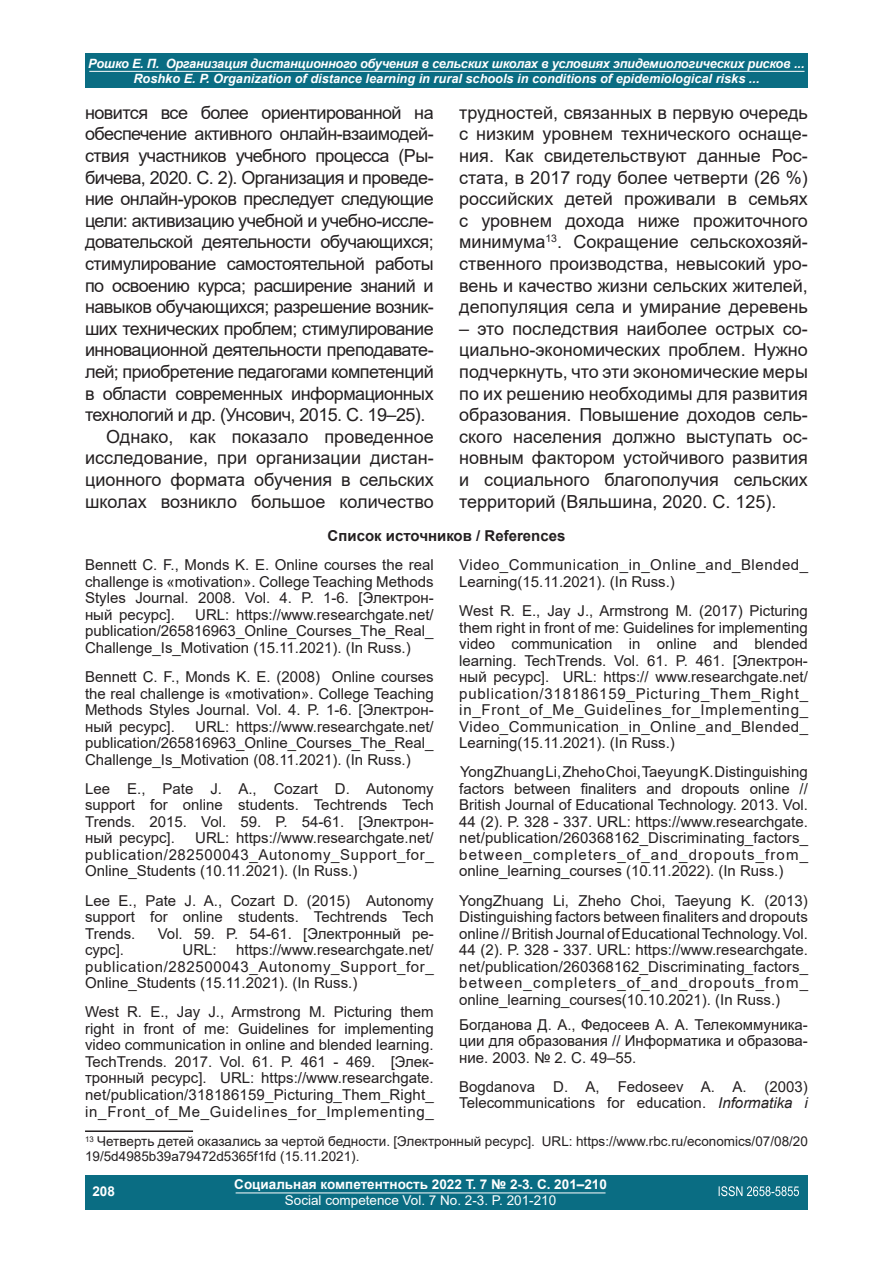
<style>
.page{position:relative;width:893px;height:1263px;background:#fff}
.page>*{position:absolute;margin:0;border:0;box-sizing:border-box;transform-origin:0 0}
.t1{font:18px/21.6px "Arial";letter-spacing:-.03em;color:#231f20;text-align:justify}
.t2{font:18px "Arial";color:#231f20}
.t3{font:15px/16.5px "Arial";color:#231f20;text-align:justify}
.t4{font:15px/16.5px "Arial";letter-spacing:.035em;color:#231f20}
.t5{font:700 15px "Arial";color:#231f20}
.t6{font:13.5px/14.9px "Arial";color:#231f20}
.t7{font:700 13.5px "Arial";color:#fff}
.t8{font:13.5px "Arial";color:#fff}
.t9{font:italic 700 12.75px/15.3px "Arial";letter-spacing:-.015em;color:#fff;text-align:center}
.s1{font-style:italic}
</style>
<div class="page">
<div style="left:85px;top:54px;width:723px;height:34px;background:#0a6d83"></div>
<hr style="left:89px;top:71px;width:715px;height:1px;background:#fff">
<div style="left:85px;top:1175px;width:723px;height:34px;background:#0a6d83"></div>
<hr style="left:236px;top:1192px;width:369px;height:1px;background:#fff">
<svg style="left:719px;top:1186px;width:80px;height:10px"></svg>
<hr style="left:85px;top:1130px;width:108px;height:2px;background:#231f20">
<p class="t9" style="left:88px;top:56px;width:718px">Рошко Е. П. Организация дистанционного обучения в сельских школах в условиях эпидемиологических рисков ...<br>Roshko E. P. Organization of distance learning in rural schools in conditions of epidemiological risks ...</p>
<p class="t1" style="left:85px;top:102px;width:350px">новится все более ориентированной на</p>
<p class="t1" style="left:85px;top:123px;width:350px">обеспечение активного онлайн-взаимодей-</p>
<p class="t1" style="left:85px;top:145px;width:350px">ствия участников учебного процесса (Ры-</p>
<p class="t1" style="left:85px;top:166px;width:350px">бичева, 2020. С. 2). Организация и проведе-</p>
<p class="t1" style="left:85px;top:188px;width:350px">ние онлайн-уроков преследует следующие</p>
<p class="t1" style="left:85px;top:210px;width:350px">цели: активизацию учебной и учебно-иссле-</p>
<p class="t1" style="left:85px;top:231px;width:350px">довательской деятельности обучающихся;</p>
<p class="t1" style="left:85px;top:253px;width:350px">стимулирование самостоятельной работы</p>
<p class="t1" style="left:85px;top:274px;width:350px">по освоению курса; расширение знаний и</p>
<p class="t1" style="left:85px;top:296px;width:350px">навыков обучающихся; разрешение возник-</p>
<p class="t1" style="left:85px;top:318px;width:350px">ших технических проблем; стимулирование</p>
<p class="t1" style="left:85px;top:339px;width:350px">инновационной деятельности преподавате-</p>
<p class="t1" style="left:85px;top:361px;width:350px">лей; приобретение педагогами компетенций</p>
<p class="t1" style="left:85px;top:382px;width:350px">в области современных информационных</p>
<p class="t1" style="left:85px;top:404px;width:342px">технологий и др. (Унсович, 2015. С. 19–25).</p>
<p class="t2" style="left:106px;top:424px;width:329px">Однако, как показало проведенное</p>
<p class="t2" style="left:85px;top:446px;width:350px">исследование, при организации дистан-</p>
<p class="t2" style="left:85px;top:467px;width:350px">ционного формата обучения в сельских</p>
<p class="t2" style="left:85px;top:489px;width:350px">школах возникло большое количество</p>
<p class="t1" style="left:459px;top:102px;width:350px">трудностей, связанных в первую очередь с низким уровнем технического оснаще&shy;ния. Как свидетельствуют данные Рос&shy;стата, в 2017 году более четверти (26 %) российских детей проживали в семьях с уровнем дохода ниже прожиточного минимума<sup>13</sup>. Сокращение сельскохозяй&shy;ственного производства, невысокий уро&shy;вень и качество жизни сельских жителей, депопуляция села и умирание деревень</p>
<p class="t1" style="left:459px;top:318px;width:350px">– это последствия наиболее острых со&shy;циально-экономических проблем. Нужно подчеркнуть, что эти экономические меры по их решению необходимы для развития образования. Повышение доходов сель&shy;ского населения должно выступать ос&shy;новным фактором устойчивого развития и социального благополучия сельских территорий (Вяльшина, 2020. С. 125).</p>
<p class="t5" style="left:328px;top:525px;width:239px">Список источников / References</p>
<p class="t3" style="left:85px;top:557px;width:350px">Bennett C. F., Monds K. E. Online courses the real challenge is «motivation». College Teaching Methods Styles Journal. 2008. Vol. 4. P. 1-6. [Электрон&shy;ный ресурс].</p>
<p class="t4" style="left:459px;top:557px;width:350px">Video_Communication_in_Online_and_Blended_<br>Learning(15.11.2021). (In Russ.)</p>
<p class="t3" style="left:459px;top:602px;width:350px">West R. E., Jay J., Armstrong M. (2017) Picturing them right in front of me: Guidelines for implementing video communication in online and blended learning. TechTrends. Vol. 61. P. 461. [Электрон&shy;ный ресурс]. URL: https:// www.researchgate.net/ publication/318186159_Picturing_Them_Right_ in_Front_of_Me_Guidelines_for_Implementing_ Video_Communication_in_Online_and_Blended_ Learning(15.11.2021). (In Russ.)</p>
<p class="t3" style="left:459px;top:764px;width:350px">YongZhuang Li, Zheho Choi, Taeyung K. Distinguishing factors between finaliters and dropouts online // British Journal of Educational Technology. 2013. Vol.<br>44 (2). P. 328 - 337. URL: https://www.researchgate. net/publication/260368162_Discriminating_factors_ between_completers_of_and_dropouts_from_ online_learning_courses (10.11.2022). (In Russ.)</p>
<p class="t3" style="left:459px;top:892px;width:350px">YongZhuang Li, Zheho Choi, Taeyung K. (2013)<br>Distinguishing factors between finaliters and dropouts online // British Journal of Educational Technology. Vol.<br>44 (2). P. 328 - 337. URL: https://www.researchgate. net/publication/260368162_Discriminating_factors_ between_completers_of_and_dropouts_from_ online_learning_courses(10.10.2021). (In Russ.)</p>
<p class="t3" style="left:459px;top:1016px;width:350px">Богданова Д. А., Федосеев А. А. Телекоммуника&shy;ции для образования // Информатика и образова&shy;ние. 2003. № 2. С. 49–55.</p>
<p class="t3" style="left:459px;top:1078px;width:350px">Bogdanova D. A, Fedoseev A. A. (2003)<br>Telecommunications for education. <span class="s1">Informatika i</span></p>
<p class="t3" style="left:85px;top:606px;width:350px;text-indent:110px">URL: https://www.researchgate.net/ publication/265816963_Online_Courses_The_Real_ Challenge_Is_Motivation (15.11.2021). (In Russ.)</p>
<p class="t3" style="left:85px;top:668px;width:350px">Bennett C. F., Monds K. E. (2008) Online courses the real challenge is «motivation». College Teaching Methods Styles Journal. Vol. 4. P. 1-6. [Электрон&shy;ный ресурс].</p>
<p class="t3" style="left:85px;top:718px;width:350px;text-indent:110px">URL: https://www.researchgate.net/ publication/265816963_Online_Courses_The_Real_ Challenge_Is_Motivation (08.11.2021). (In Russ.)</p>
<p class="t3" style="left:85px;top:780px;width:350px">Lee E., Pate J. A., Cozart D. Autonomy support for online students. Techtrends Tech Trends. 2015. Vol. 59. P. 54-61. [Электрон&shy;ный ресурс].</p>
<p class="t3" style="left:85px;top:830px;width:350px;text-indent:110px">URL: https://www.researchgate.net/ publication/282500043_Autonomy_Support_for_ Online_Students (10.11.2021). (In Russ.)</p>
<p class="t3" style="left:85px;top:892px;width:350px">Lee E., Pate J. A., Cozart D. (2015) Autonomy support for online students. Techtrends Tech Trends.</p>
<p class="t3" style="left:158px;top:925px;width:277px">Vol. 59. P. 54-61. [Электронный ре-</p>
<p class="t3" style="left:85px;top:941px;width:350px;text-indent:151px">https://www.researchgate.net/ publication/282500043_Autonomy_Support_for_ Online_Students (15.11.2021). (In Russ.)</p>
<p class="t3" style="left:85px;top:1004px;width:350px">West R. E., Jay J., Armstrong M. Picturing them right in front of me: Guidelines for implementing video communication in online and blended learning.<br>TechTrends. 2017. Vol. 61. P. 461 - 469. [Элек&shy;тронный ресурс]. URL: https://www.researchgate. net/publication/318186159_Picturing_Them_Right_ in_Front_of_Me_Guidelines_for_Implementing_</p>
<p class="t3" style="left:85px;top:941px;width:41px">сурс].</p>
<p class="t3" style="left:182px;top:941px;width:36px">URL:</p>
<p class="t6" style="left:85px;top:1134px;width:724px"><sup>13</sup> Четверть детей оказались за чертой бедности. [Электронный ресурс]. URL: https://www.rbc.ru/economics/07/08/20<br>19/5d4985b39a79472d5365f1fd (15.11.2021).</p>
<p class="t7" style="left:92px;top:1182px;width:24px">208</p>
<p class="t7" style="left:234px;top:1174px;width:374px">Социальная компетентность 2022 Т. 7 № 2-3. С. 201–210</p>
<p class="t8" style="left:285px;top:1191px;width:273px">Social competence Vol. 7 No. 2-3. P. 201-210</p>
</div>
